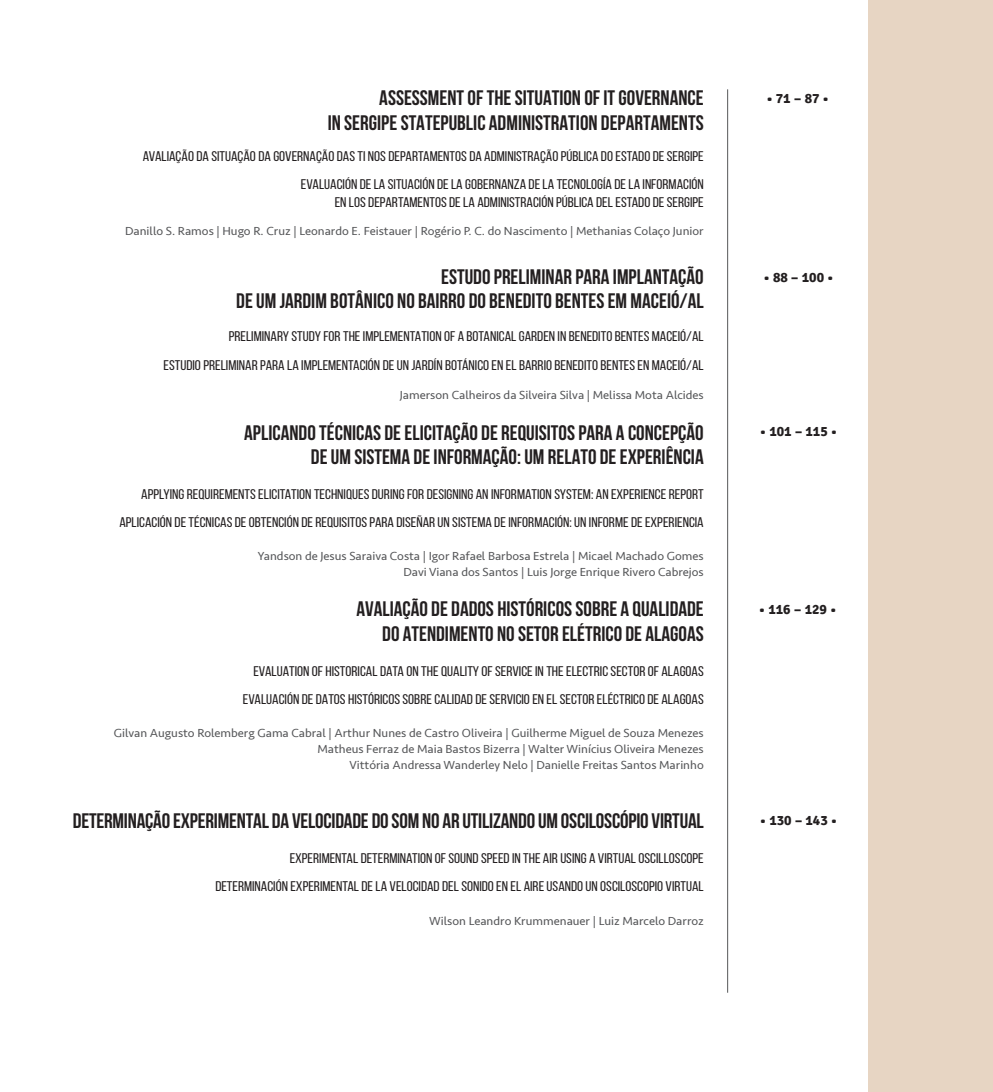
<style>
.page{position:relative;width:993px;height:1092px;background:#fff}
.page>*{position:absolute;margin:0;border:0;box-sizing:border-box;transform-origin:0 0}
.TÍTULOS_ARTIGO{font:700 21px "Bebas Neue";color:#231f20}
.TÍTULO_ING_ESP{font:14px "Bebas Neue";color:#231f20;scale:1.1 1}
.NÚMERAÇÃO{font:700 14px "Signika";color:#231f20}
.AUTORES{font:12.25px "Seravek";color:#57585a}
</style>
<div class="page">
<hr style="left:727px;top:89px;width:1px;height:903px;background:#57585a">
<div style="left:868px;top:0;width:124px;height:1091px;background:#e7d5c3"></div>
<p class="TÍTULOS_ARTIGO" style="left:379px;top:86px;width:326px">ASSESSMENT OF THE SITUATION OF IT GOVERNANCE</p>
<p class="TÍTULOS_ARTIGO" style="left:327px;top:111px;width:377px">IN SERGIPE STATEPUBLIC ADMINISTRATION DEPARTAMENTS</p>
<p class="TÍTULO_ING_ESP" style="left:143px;top:149px;width:511px">AVALIAÇÃO DA SITUAÇÃO DA GOVERNAÇÃO DAS TI NOS DEPARTAMENTOS DA ADMINISTRAÇÃO PÚBLICA DO ESTADO DE SERGIPE</p>
<p class="TÍTULO_ING_ESP" style="left:301px;top:177px;width:367px">EVALUACIÓN DE LA SITUACIÓN DE LA GOBERNANZA DE LA TECNOLOGÍA DE LA INFORMACIÓN</p>
<p class="TÍTULO_ING_ESP" style="left:334px;top:194px;width:337px">EN LOS DEPARTAMENTOS DE LA ADMINISTRACIÓN PÚBLICA DEL ESTADO DE SERGIPE</p>
<p class="AUTORES" style="left:125px;top:221px;width:580px">Danillo S. Ramos | Hugo R. Cruz | Leonardo E. Feistauer | Rogério P. C. do Nascimento | Methanias Colaço Junior</p>
<p class="TÍTULOS_ARTIGO" style="left:441px;top:265px;width:264px">ESTUDO PRELIMINAR PARA IMPLANTAÇÃO</p>
<p class="TÍTULOS_ARTIGO" style="left:236px;top:289px;width:469px">DE UM JARDIM BOTÂNICO NO BAIRRO DO BENEDITO BENTES EM MACEIÓ/AL</p>
<p class="TÍTULO_ING_ESP" style="left:229px;top:329px;width:433px">PRELIMINARY STUDY FOR THE IMPLEMENTATION OF A BOTANICAL GARDEN IN BENEDITO BENTES MACEIÓ/AL</p>
<p class="TÍTULO_ING_ESP" style="left:163px;top:357px;width:492px">ESTUDIO PRELIMINAR PARA LA IMPLEMENTACIÓN DE UN JARDÍN BOTÁNICO EN EL BARRIO BENEDITO BENTES EN MACEIÓ/AL</p>
<p class="AUTORES" style="left:400px;top:385px;width:305px">Jamerson Calheiros da Silveira Silva | Melissa Mota Alcides</p>
<p class="TÍTULOS_ARTIGO" style="left:244px;top:421px;width:461px">APLICANDO TÉCNICAS DE ELICITAÇÃO DE REQUISITOS PARA A CONCEPÇÃO</p>
<p class="TÍTULOS_ARTIGO" style="left:311px;top:445px;width:394px">DE UM SISTEMA DE INFORMAÇÃO: UM RELATO DE EXPERIÊNCIA</p>
<p class="TÍTULO_ING_ESP" style="left:141px;top:486px;width:512px">APPLYING REQUIREMENTS ELICITATION TECHNIQUES DURING FOR DESIGNING AN INFORMATION SYSTEM: AN EXPERIENCE REPORT</p>
<p class="TÍTULO_ING_ESP" style="left:119px;top:514px;width:532px">APLICACIÓN DE TÉCNICAS DE OBTENCIÓN DE REQUISITOS PARA DISEÑAR UN SISTEMA DE INFORMACIÓN: UN INFORME DE EXPERIENCIA</p>
<p class="AUTORES" style="left:258px;top:546px;width:447px">Yandson de Jesus Saraiva Costa | Igor Rafael Barbosa Estrela | Micael Machado Gomes</p>
<p class="AUTORES" style="left:403px;top:562px;width:302px">Davi Viana dos Santos | Luis Jorge Enrique Rivero Cabrejos</p>
<p class="TÍTULOS_ARTIGO" style="left:356px;top:597px;width:349px">AVALIAÇÃO DE DADOS HISTÓRICOS SOBRE A QUALIDADE</p>
<p class="TÍTULOS_ARTIGO" style="left:382px;top:622px;width:323px">DO ATENDIMENTO NO SETOR ELÉTRICO DE ALAGOAS</p>
<p class="TÍTULO_ING_ESP" style="left:253px;top:663px;width:411px">EVALUATION OF HISTORICAL DATA ON THE QUALITY OF SERVICE IN THE ELECTRIC SECTOR OF ALAGOAS</p>
<p class="TÍTULO_ING_ESP" style="left:243px;top:691px;width:420px">EVALUACIÓN DE DATOS HISTÓRICOS SOBRE CALIDAD DE SERVICIO EN EL SECTOR ELÉCTRICO DE ALAGOAS</p>
<p class="AUTORES" style="left:114px;top:723px;width:591px">Gilvan Augusto Rolemberg Gama Cabral | Arthur Nunes de Castro Oliveira | Guilherme Miguel de Souza Menezes</p>
<p class="AUTORES" style="left:317px;top:739px;width:388px">Matheus Ferraz de Maia Bastos Bizerra | Walter Winícius Oliveira Menezes</p>
<p class="AUTORES" style="left:349px;top:755px;width:355px">Vittória Andressa Wanderley Nelo | Danielle Freitas Santos Marinho</p>
<p class="TÍTULOS_ARTIGO" style="left:73px;top:809px;width:632px">DETERMINAÇÃO EXPERIMENTAL DA VELOCIDADE DO SOM NO AR UTILIZANDO UM OSCILOSCÓPIO VIRTUAL</p>
<p class="TÍTULO_ING_ESP" style="left:289px;top:850px;width:378px">EXPERIMENTAL DETERMINATION OF SOUND SPEED IN THE AIR USING A VIRTUAL OSCILLOSCOPE</p>
<p class="TÍTULO_ING_ESP" style="left:215px;top:878px;width:445px">DETERMINACIÓN EXPERIMENTAL DE LA VELOCIDAD DEL SONIDO EN EL AIRE USANDO UN OSCILOSCOPIO VIRTUAL</p>
<p class="AUTORES" style="left:429px;top:910px;width:276px">Wilson Leandro Krummenauer | Luiz Marcelo Darroz</p>
<p class="NÚMERAÇÃO" style="left:766px;top:89px;width:64px">• 71 – 87 •</p>
<p class="NÚMERAÇÃO" style="left:763px;top:269px;width:72px">• 88 – 100 •</p>
<p class="NÚMERAÇÃO" style="left:759px;top:422px;width:79px">• 101 – 115 •</p>
<p class="NÚMERAÇÃO" style="left:758px;top:600px;width:79px">• 116 – 129 •</p>
<p class="NÚMERAÇÃO" style="left:759px;top:812px;width:79px">• 130 – 143 •</p>
</div>
